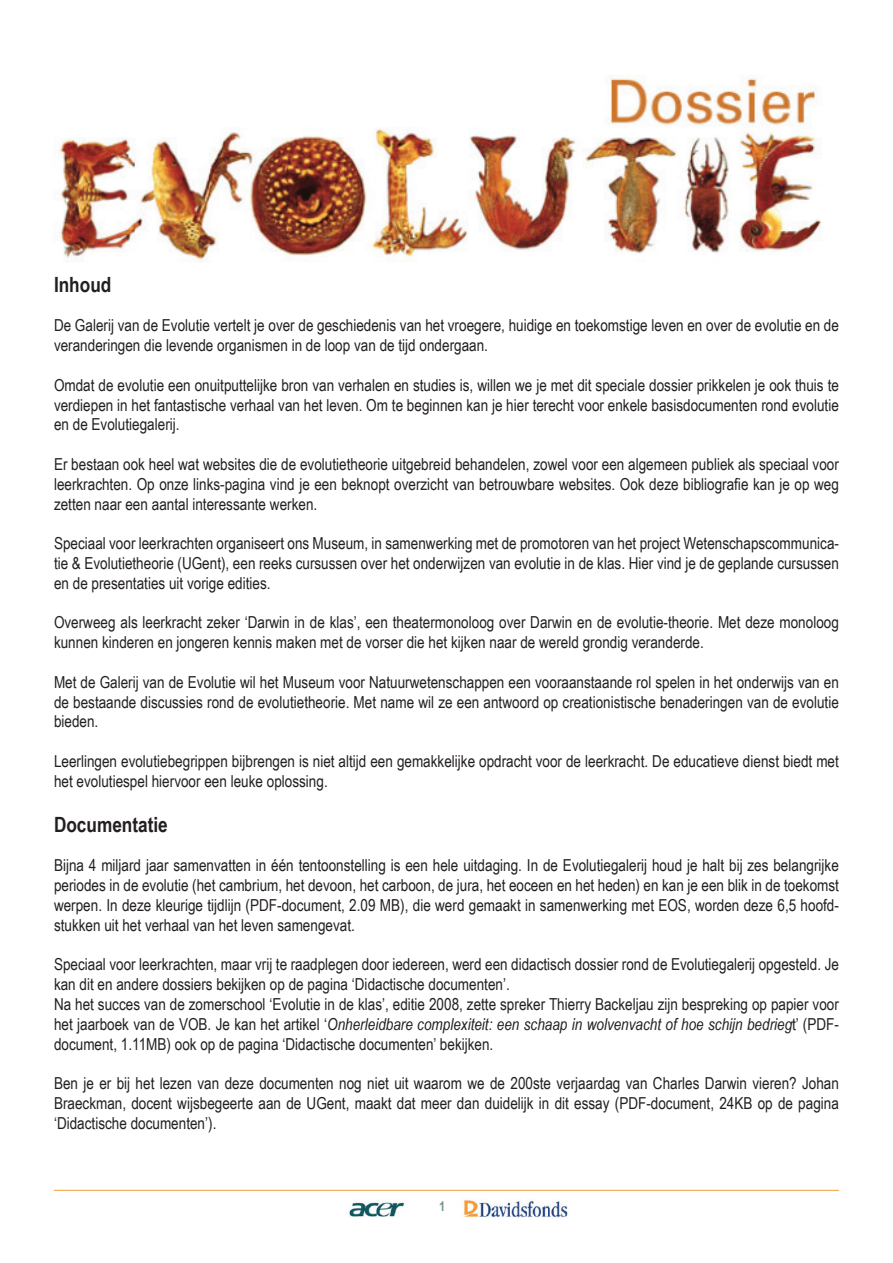
<style>
.page{position:relative;width:893px;height:1263px;background:#fff}
.page>*{position:absolute;margin:0;border:0;box-sizing:border-box;transform-origin:0 0}
.t1{font:700 21px "Arial Narrow";color:#231f20}
.t2{font:16.5px/19.8px "Arial Narrow";color:#231f20;text-align:justify}
.t3{font:700 13.5px "Arial Narrow";color:#749393}
.s1{font-style:italic}
</style>
<div class="page">
<img style="left:349px;top:1200px;width:219px;height:18px">
<hr style="left:54px;top:1190px;width:785px;height:1px;background:#f39d46">
<img style="left:59px;top:75px;width:763px;height:188px">
<p class="t1" style="left:54px;top:268px;width:59px">Inhoud</p>
<p class="t2" style="left:54px;top:315px;width:786px">De Galerij van de Evolutie vertelt je over de geschiedenis van het vroegere, huidige en toekomstige leven en over de evolutie en de veranderingen die levende organismen in de loop van de tijd ondergaan.</p>
<p class="t2" style="left:54px;top:374px;width:786px">Omdat de evolutie een onuitputtelijke bron van verhalen en studies is, willen we je met dit speciale dossier prikkelen je ook thuis te verdiepen in het fantastische verhaal van het leven. Om te beginnen kan je hier terecht voor enkele basisdocumenten rond evolutie en de Evolutiegalerij.</p>
<p class="t2" style="left:54px;top:454px;width:786px">Er bestaan ook heel wat websites die de evolutietheorie uitgebreid behandelen, zowel voor een algemeen publiek als speciaal voor leerkrachten. Op onze links-pagina vind je een beknopt overzicht van betrouwbare websites. Ook deze bibliografie kan je op weg zetten naar een aantal interessante werken.</p>
<p class="t2" style="left:54px;top:533px;width:786px">Speciaal voor leerkrachten organiseert ons Museum, in samenwerking met de promotoren van het project Wetenschapscommunica&shy;tie &amp; Evolutietheorie (UGent), een reeks cursussen over het onderwijzen van evolutie in de klas. Hier vind je de geplande cursussen en de presentaties uit vorige edities.</p>
<p class="t2" style="left:54px;top:612px;width:786px">Overweeg als leerkracht zeker ‘Darwin in de klas’, een theatermonoloog over Darwin en de evolutie-theorie. Met deze monoloog kunnen kinderen en jongeren kennis maken met de vorser die het kijken naar de wereld grondig veranderde.</p>
<p class="t2" style="left:54px;top:671px;width:786px">Met de Galerij van de Evolutie wil het Museum voor Natuurwetenschappen een vooraanstaande rol spelen in het onderwijs van en de bestaande discussies rond de evolutietheorie. Met name wil ze een antwoord op creationistische benaderingen van de evolutie bieden.</p>
<p class="t2" style="left:54px;top:751px;width:786px">Leerlingen evolutiebegrippen bijbrengen is niet altijd een gemakkelijke opdracht voor de leerkracht. De educatieve dienst biedt met het evolutiespel hiervoor een leuke oplossing.</p>
<p class="t1" style="left:54px;top:808px;width:115px">Documentatie</p>
<p class="t2" style="left:54px;top:855px;width:786px">Bijna 4 miljard jaar samenvatten in één tentoonstelling is een hele uitdaging. In de Evolutiegalerij houd je halt bij zes belangrijke periodes in de evolutie (het cambrium, het devoon, het carboon, de jura, het eoceen en het heden) en kan je een blik in de toekomst werpen. In deze kleurige tijdlijn (PDF-document, 2.09 MB), die werd gemaakt in samenwerking met EOS, worden deze 6,5 hoofd&shy;stukken uit het verhaal van het leven samengevat.</p>
<p class="t2" style="left:54px;top:954px;width:786px;text-align:left">Speciaal voor leerkrachten, maar vrij te raadplegen door iedereen, werd een didactisch dossier rond de Evolutiegalerij opgesteld. Je kan dit en andere dossiers bekijken op de pagina ‘Didactische documenten’.<br>Na het succes van de zomerschool ‘Evolutie in de klas’, editie 2008, zette spreker Thierry Backeljau zijn bespreking op papier voor het jaarboek van de VOB. Je kan het artikel ‘<span class="s1">Onherleidbare complexiteit: een schaap in wolvenvacht of hoe schijn bedrieg</span>t’ (PDF&shy;document, 1.11MB) ook op de pagina ‘Didactische documenten’ bekijken.</p>
<p class="t2" style="left:54px;top:1073px;width:786px">Ben je er bij het lezen van deze documenten nog niet uit waarom we de 200ste verjaardag van Charles Darwin vieren? Johan Braeckman, docent wijsbegeerte aan de UGent, maakt dat meer dan duidelijk in dit essay (PDF-document, 24KB op de pagina ‘Didactische documenten’).</p>
<p class="t3" style="left:439px;top:1196px;width:8px">1</p>
</div>
